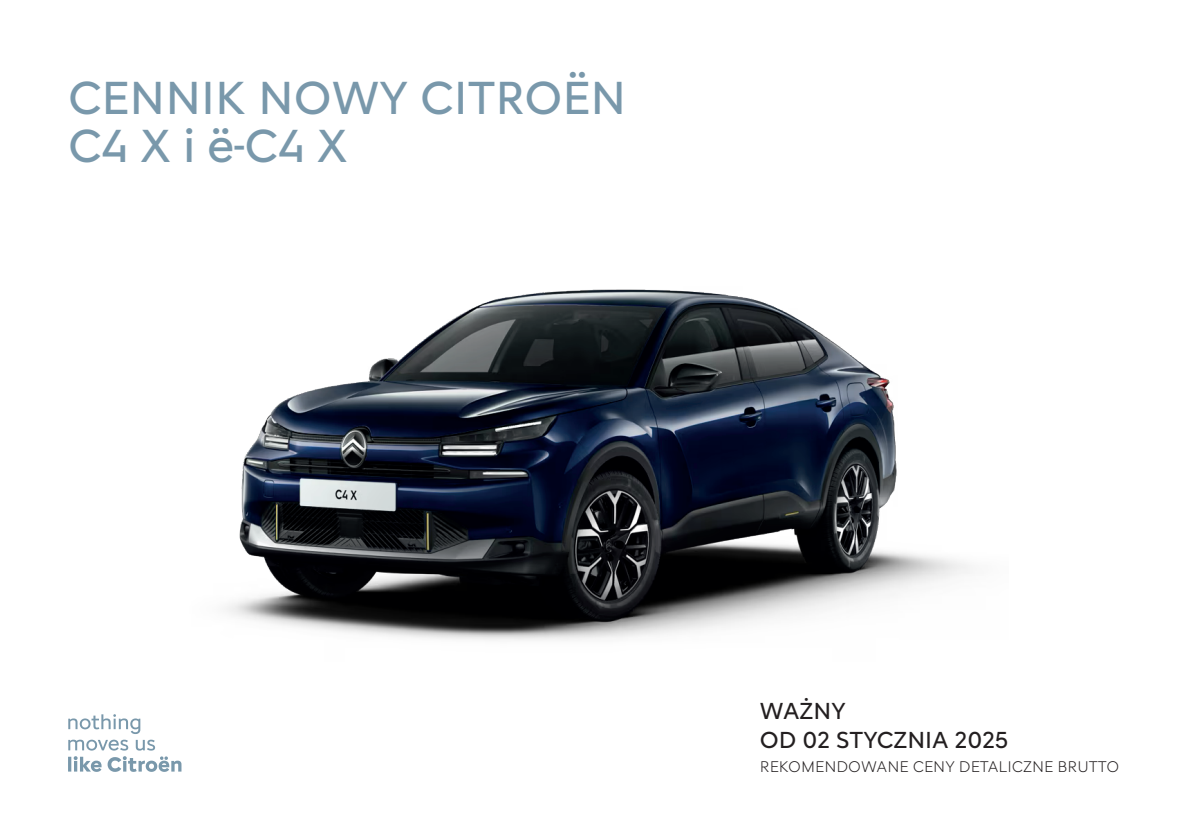
<style>
.page{position:relative;width:1191px;height:840px;background:#fff}
.page>*{position:absolute;margin:0;border:0;box-sizing:border-box;transform-origin:0 0}
.t1{font:48px/48px "Citroen Type";color:#7998ab}
.t2{font:24px/28.8px "Citroen Type";color:#231f20}
.t3{font:300 16px "Citroen Type";color:#231f20}
</style>
<div class="page">
<img style="left:226px;top:289px;width:744px;height:351px">
<svg style="left:68px;top:739px;width:113px;height:32px"></svg>
<svg style="left:68px;top:714px;width:72px;height:19px"></svg>
<h1 class="t1" style="left:68px;top:70px;width:560px">CENNIK NOWY CITROËN<br>C4 X i ë-C4 X</h1>
<h2 class="t2" style="left:760px;top:694px;width:250px">WAŻNY<br>OD 02 STYCZNIA 2025</h2>
<p class="t3" style="left:760px;top:754px;width:361px">REKOMENDOWANE CENY DETALICZNE BRUTTO</p>
</div>
